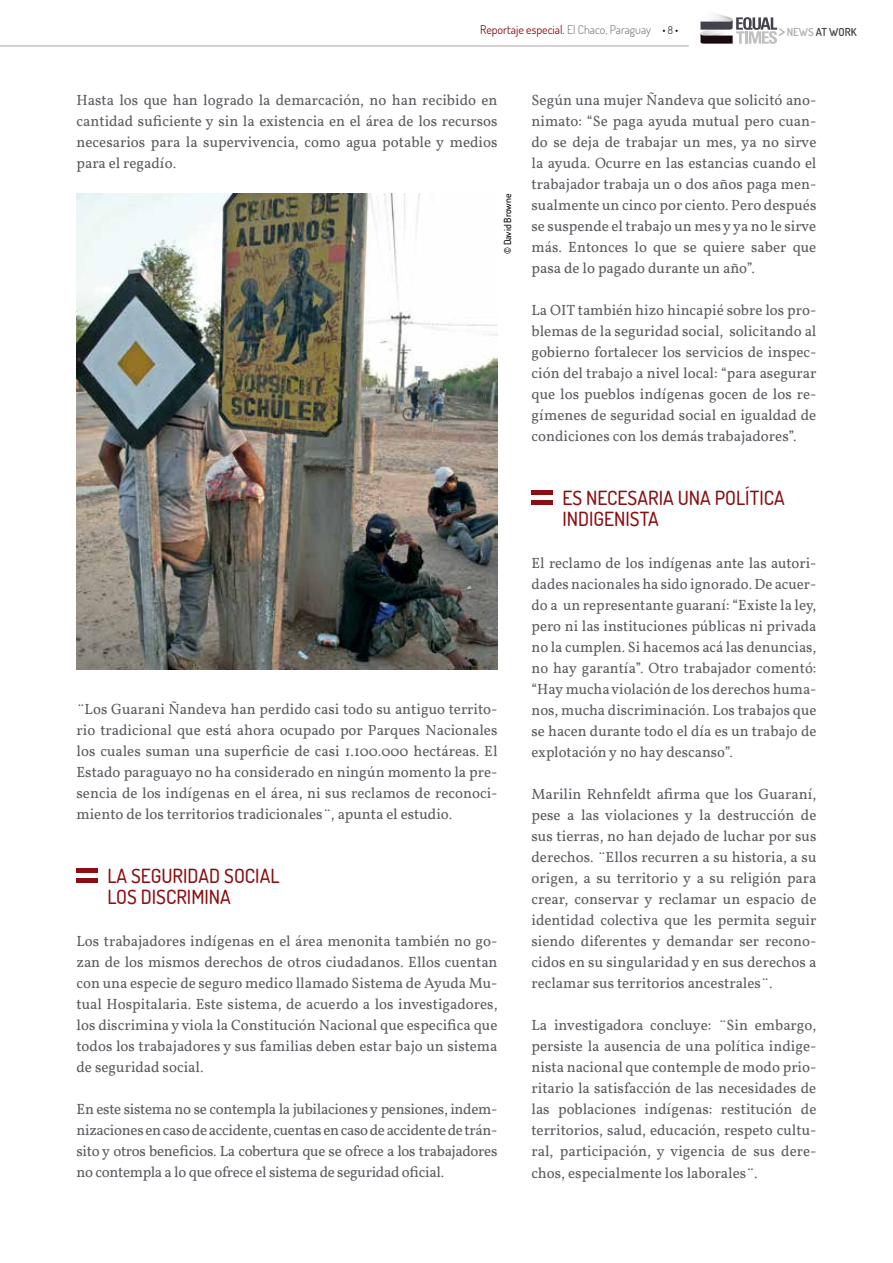
<style>
.page{position:relative;width:893px;height:1263px;background:#fff}
.page>*{position:absolute;margin:0;border:0;box-sizing:border-box;transform-origin:0 0}
.t1{font:500 19.5px/21px "Dosis";color:#8b0f12}
.t2{font:15px/21px "Vollkorn";color:#5d5c62;text-align:justify}
.t3{font:12px "Dosis";color:#8b0f12}
.t4{font:600 10.95px "Dosis";color:#444349}
.t5{font:500 9.75px "Dosis";color:#000}
.s1{font-weight:300;color:#6d6b76}
.s2{font-weight:300;font-size:10.5px;color:#000}
.s3{font-weight:500;font-size:17.85px;color:#adafb2}
.s4{color:#adafb2}
</style>
<div class="page">
<img style="left:77px;top:193px;width:420px;height:477px">
<hr style="left:0;top:46px;width:689px;height:1px;background:#aaa5ac">
<img style="left:715px;top:15px;width:9px;height:2px">
<svg style="left:700px;top:17px;width:77px;height:27px"></svg>
<div style="left:531px;top:490px;width:22px;height:5px;background:#8b0f12"></div>
<div style="left:531px;top:500px;width:22px;height:5px;background:#8b0f12"></div>
<div style="left:77px;top:868px;width:21px;height:5px;background:#8b0f12"></div>
<div style="left:77px;top:878px;width:21px;height:5px;background:#8b0f12"></div>
<p class="t3" style="left:480px;top:22px;width:200px">Reportaje especial. <span class="s1">El Chaco, Paraguay</span> <span class="s2">• 8 •</span></p>
<p class="t4" style="left:778px;top:25px;width:80px"><span class="s3">&gt;</span> <span class="s4">NEWS</span> AT WORK</p>
<p class="t2" style="left:77px;top:89px;width:422px">Hasta los que han logrado la demarcación, no han recibido en cantidad suficiente y sin la existencia en el área de los recursos necesarios para la supervivencia, como agua potable y medios para el regadío.</p>
<p class="t5" style="left:501px;top:254px;width:62px;rotate:-90deg">© DAVID BROWNE</p>
<p class="t2" style="left:77px;top:699px;width:423px">¨Los Guarani Ñandeva han perdido casi todo su antiguo territo&shy;rio tradicional que está ahora ocupado por Parques Nacionales los cuales suman una superficie de casi 1.100.000 hectáreas. El Estado paraguayo no ha considerado en ningún momento la pre&shy;sencia de los indígenas en el área, ni sus reclamos de reconoci&shy;miento de los territorios tradicionales¨, apunta el estudio.</p>
<h1 class="t1" style="left:107px;top:864px;width:174px;text-indent:-10px">LA SEGURIDAD SOCIAL<br>LOS DISCRIMINA</h1>
<p class="t2" style="left:77px;top:930px;width:422px">Los trabajadores indígenas en el área menonita también no go&shy;zan de los mismos derechos de otros ciudadanos. Ellos cuentan con una especie de seguro medico llamado Sistema de Ayuda Mu&shy;tual Hospitalaria. Este sistema, de acuerdo a los investigadores, los discrimina y viola la Constitución Nacional que especifica que todos los trabajadores y sus familias deben estar bajo un sistema de seguridad social.</p>
<p class="t2" style="left:77px;top:1099px;width:422px">En este sistema no se contempla la jubilaciones y pensiones, indem&shy;nizaciones en caso de accidente, cuentas en caso de accidente de trán&shy;sito y otros beneficios. La cobertura que se ofrece a los trabajadores no contempla a lo que ofrece el sistema de seguridad oficial.</p>
<p class="t2" style="left:531px;top:89px;width:286px">Según una mujer Ñandeva que solicitó ano&shy;nimato: “Se paga ayuda mutual pero cuan&shy;do se deja de trabajar un mes, ya no sirve la ayuda. Ocurre en las estancias cuando el trabajador trabaja un o dos años paga men&shy;sualmente un cinco por ciento. Pero después se suspende el trabajo un mes y ya no le sirve más. Entonces lo que se quiere saber que pasa de lo pagado durante un año”.</p>
<p class="t2" style="left:531px;top:300px;width:286px">La OIT también hizo hincapié sobre los pro&shy;blemas de la seguridad social, solicitando al gobierno fortalecer los servicios de inspec&shy;ción del trabajo a nivel local: “para asegurar que los pueblos indígenas gocen de los re&shy;gímenes de seguridad social en igualdad de condiciones con los demás trabajadores”.</p>
<h1 class="t1" style="left:562px;top:486px;width:224px">ES NECESARIA UNA POLÍTICA<br>INDIGENISTA</h1>
<p class="t2" style="left:531px;top:552px;width:286px">El reclamo de los indígenas ante las autori&shy;dades nacionales ha sido ignorado. De acuer&shy;do a un representante guaraní: “Existe la ley, pero ni las instituciones públicas ni privada no la cumplen. Si hacemos acá las denuncias, no hay garantía”. Otro trabajador comentó: “Hay mucha violación de los derechos huma&shy;nos, mucha discriminación. Los trabajos que se hacen durante todo el día es un trabajo de explotación y no hay descanso”.</p>
<p class="t2" style="left:531px;top:784px;width:286px">Marilin Rehnfeldt afirma que los Guaraní, pese a las violaciones y la destrucción de sus tierras, no han dejado de luchar por sus derechos. ¨Ellos recurren a su historia, a su origen, a su territorio y a su religión para crear, conservar y reclamar un espacio de identidad colectiva que les permita seguir siendo diferentes y demandar ser recono&shy;cidos en su singularidad y en sus derechos a reclamar sus territorios ancestrales¨.</p>
<p class="t2" style="left:531px;top:1015px;width:286px">La investigadora concluye: ¨Sin embargo, persiste la ausencia de una política indige&shy;nista nacional que contemple de modo prio&shy;ritario la satisfacción de las necesidades de las poblaciones indígenas: restitución de territorios, salud, educación, respeto cultu&shy;ral, participación, y vigencia de sus dere&shy;chos, especialmente los laborales¨.</p>
</div>
